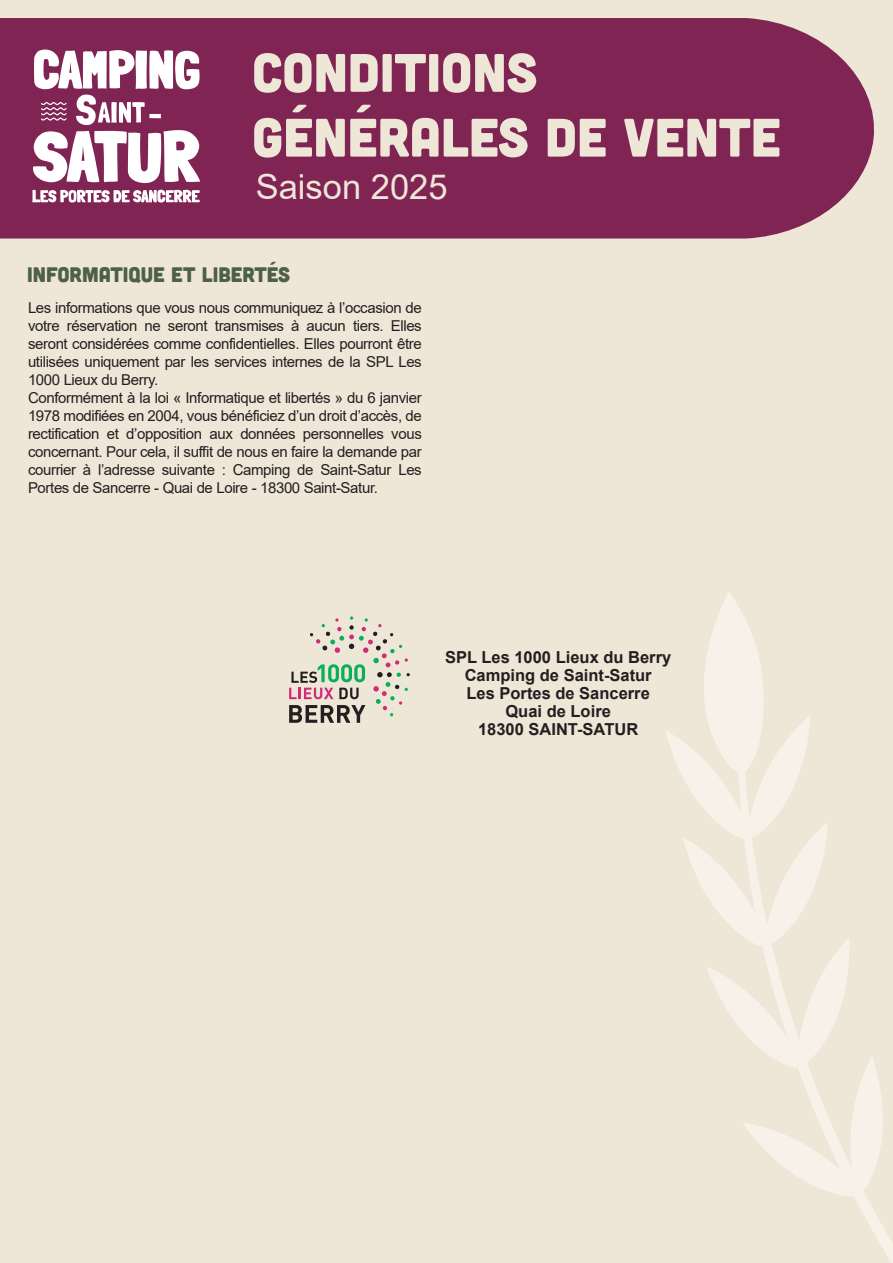
<style>
.page{position:relative;width:893px;height:1263px;background:#eee6d7}
.page>*{position:absolute;margin:0;border:0;box-sizing:border-box;transform-origin:0 0}
.t1{font:54px/64.8px "Cubano";color:#eee6d7}
.t2{font:34.5px "Arial";color:#eee6d7}
.t3{font:21px "Cubano";color:#4e604b}
.t4{font:700 16.5px/18px "Arial";color:#231f20;text-align:center}
.t5{font:15px/18px "Arial";letter-spacing:-.025em;color:#231f20}
</style>
<div class="page">
<div style="left:0;top:18px;width:874px;height:220px;background:#802553"></div>
<svg style="left:666px;top:592px;width:227px;height:671px"></svg>
<svg style="left:32px;top:190px;width:168px;height:12px;background:#d2b2c2"></svg>
<svg style="left:34px;top:50px;width:166px;height:39px;background:#dac0cd"></svg>
<svg style="left:33px;top:95px;width:167px;height:88px;background:#bd8ea6"></svg>
<svg style="left:289px;top:616px;width:121px;height:107px"></svg>
<h1 class="t1" style="left:252px;top:38px;width:530px">CONDITIONS<br>GÉNÉRALES DE VENTE</h1>
<h2 class="t2" style="left:256px;top:163px;width:193px">Saison 2025</h2>
<h3 class="t3" style="left:27px;top:261px;width:265px">INFORMATIQUE ET LIBERTÉS</h3>
<p class="t5" style="left:28px;top:299px;width:395px">Les informations que vous nous communiquez à l’occasion de votre réservation ne seront transmises à aucun tiers. Elles seront considérées comme confidentielles. Elles pourront être utilisées uniquement par les services internes de la SPL Les 1000 Lieux du Berry.<br>Conformément à la loi « Informatique et libertés » du 6 janvier 1978 modifiées en 2004, vous bénéficiez d’un droit d’accès, de rectification et d’opposition aux données personnelles vous concernant. Pour cela, il suffit de nous en faire la demande par courrier à l’adresse suivante : Camping de Saint-Satur Les Portes de Sancerre - Quai de Loire - 18300 Saint-Satur.</p>
<p class="t4" style="left:445px;top:648px;width:228px">SPL Les 1000 Lieux du Berry<br>Camping de Saint-Satur<br>Les Portes de Sancerre<br>Quai de Loire<br>18300 SAINT-SATUR</p>
</div>
